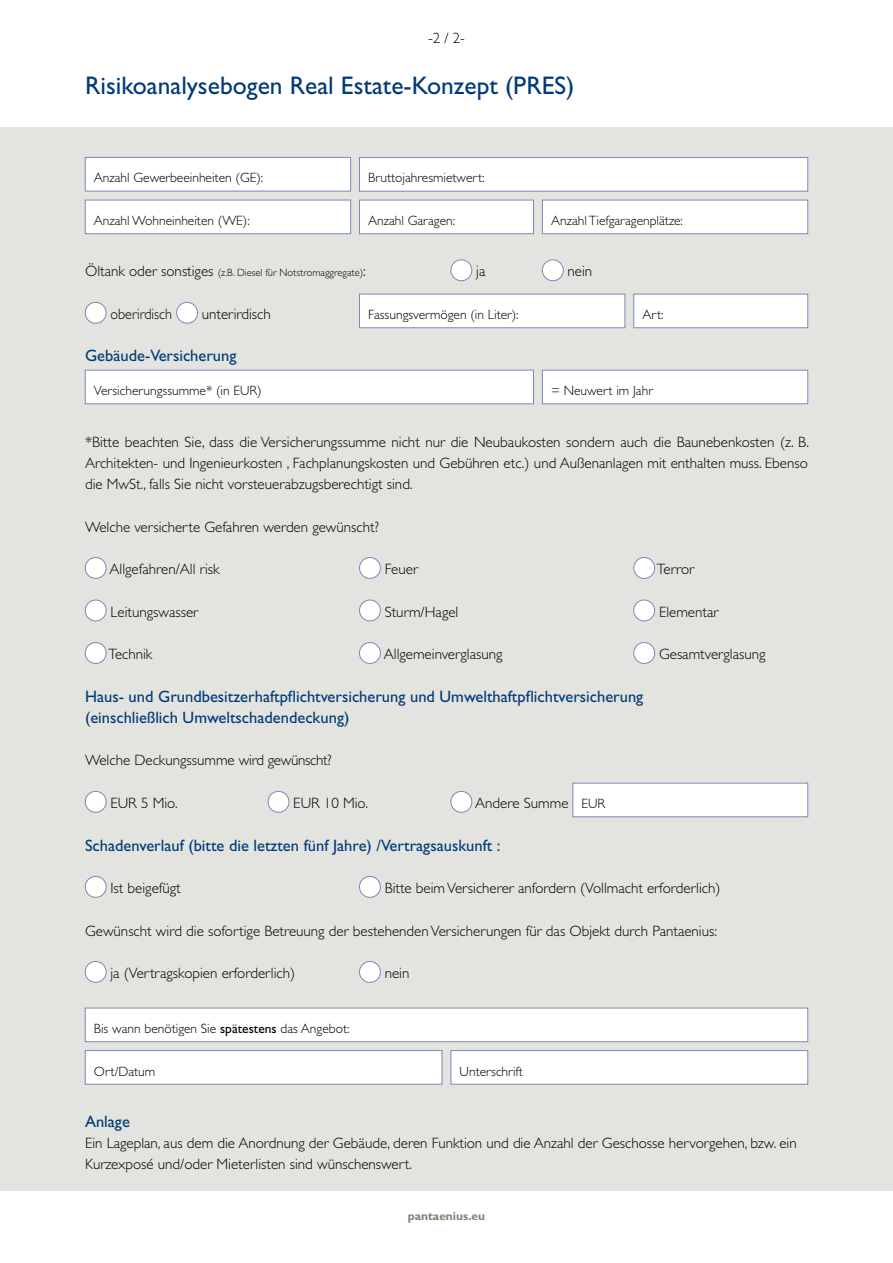
<style>
.page{position:relative;width:893px;height:1263px;background:#fff}
.page>*{position:absolute;margin:0;border:0;box-sizing:border-box;transform-origin:0 0}
.t1{font:25.5px "Gill Sans Std";color:#003a77}
.t2{font:16.5px/21.3px "Gill Sans Std";color:#003a77}
.t3{font:300 15px/21.3px "Gill Sans Std";color:#000;text-align:justify}
.t4{font:300 15px "Gill Sans Std";color:#000;scale:.94 1}
.t5{font:300 13.5px "Gill Sans Std";color:#000}
.t6{font:700 12px "Gill Sans Std";color:#817e71}
.t7{font:300 10.5px "Gill Sans Std";color:#000}
.s1{font-size:15px}
.s2{font-size:13.5px}
.s3{font-weight:400}
</style>
<div class="page">
<div style="left:0;top:128px;width:893px;height:1063px;background:#e3e4df"></div>
<div style="left:85px;top:157px;width:266px;height:34px;background:#fff"></div>
<div style="left:85px;top:157px;width:266px;height:34px;border:1px solid #788bb6"></div>
<div style="left:359px;top:158px;width:449px;height:33px;background:#fff"></div>
<div style="left:359px;top:157px;width:449px;height:34px;border:1px solid #788bb6"></div>
<div style="left:85px;top:200px;width:266px;height:34px;background:#fff"></div>
<div style="left:85px;top:200px;width:266px;height:34px;border:1px solid #788bb6"></div>
<div style="left:359px;top:200px;width:174px;height:34px;background:#fff"></div>
<div style="left:359px;top:200px;width:175px;height:34px;border:1px solid #788bb6"></div>
<div style="left:542px;top:200px;width:266px;height:34px;background:#fff"></div>
<div style="left:542px;top:200px;width:266px;height:34px;border:1px solid #788bb6"></div>
<div style="left:451px;top:260px;width:21px;height:21px;background:#fff;border-radius:50%"></div>
<div style="left:451px;top:260px;width:21px;height:21px;border:1px solid #788bb6;border-radius:50%"></div>
<div style="left:542px;top:260px;width:21px;height:21px;background:#fff;border-radius:50%"></div>
<div style="left:542px;top:260px;width:21px;height:21px;border:1px solid #788bb6;border-radius:50%"></div>
<div style="left:85px;top:302px;width:21px;height:21px;background:#fff;border-radius:50%"></div>
<div style="left:85px;top:302px;width:21px;height:21px;border:1px solid #788bb6;border-radius:50%"></div>
<div style="left:177px;top:302px;width:21px;height:21px;background:#fff;border-radius:50%"></div>
<div style="left:176px;top:302px;width:22px;height:21px;border:1px solid #788bb6;border-radius:50%"></div>
<div style="left:359px;top:294px;width:266px;height:34px;background:#fff"></div>
<div style="left:359px;top:294px;width:266px;height:34px;border:1px solid #788bb6"></div>
<div style="left:634px;top:294px;width:174px;height:34px;background:#fff"></div>
<div style="left:634px;top:294px;width:174px;height:34px;border:1px solid #788bb6"></div>
<div style="left:85px;top:370px;width:448px;height:34px;background:#fff"></div>
<div style="left:85px;top:370px;width:449px;height:34px;border:1px solid #788bb6"></div>
<div style="left:542px;top:370px;width:266px;height:34px;background:#fff"></div>
<div style="left:542px;top:370px;width:266px;height:34px;border:1px solid #788bb6"></div>
<div style="left:85px;top:557px;width:21px;height:21px;background:#fff;border-radius:50%"></div>
<div style="left:85px;top:557px;width:21px;height:22px;border:1px solid #788bb6;border-radius:50%"></div>
<div style="left:359px;top:557px;width:21px;height:21px;background:#fff;border-radius:50%"></div>
<div style="left:359px;top:557px;width:22px;height:22px;border:1px solid #788bb6;border-radius:50%"></div>
<div style="left:634px;top:557px;width:21px;height:21px;background:#fff;border-radius:50%"></div>
<div style="left:634px;top:557px;width:21px;height:22px;border:1px solid #788bb6;border-radius:50%"></div>
<div style="left:85px;top:600px;width:21px;height:21px;background:#fff;border-radius:50%"></div>
<div style="left:85px;top:600px;width:21px;height:21px;border:1px solid #788bb6;border-radius:50%"></div>
<div style="left:359px;top:600px;width:21px;height:21px;background:#fff;border-radius:50%"></div>
<div style="left:359px;top:600px;width:22px;height:21px;border:1px solid #788bb6;border-radius:50%"></div>
<div style="left:634px;top:600px;width:21px;height:21px;background:#fff;border-radius:50%"></div>
<div style="left:634px;top:600px;width:21px;height:21px;border:1px solid #788bb6;border-radius:50%"></div>
<div style="left:85px;top:642px;width:21px;height:21px;background:#fff;border-radius:50%"></div>
<div style="left:85px;top:642px;width:21px;height:22px;border:1px solid #788bb6;border-radius:50%"></div>
<div style="left:359px;top:642px;width:21px;height:21px;background:#fff;border-radius:50%"></div>
<div style="left:359px;top:642px;width:22px;height:22px;border:1px solid #788bb6;border-radius:50%"></div>
<div style="left:634px;top:642px;width:21px;height:21px;background:#fff;border-radius:50%"></div>
<div style="left:634px;top:642px;width:21px;height:22px;border:1px solid #788bb6;border-radius:50%"></div>
<div style="left:85px;top:791px;width:21px;height:21px;background:#fff;border-radius:50%"></div>
<div style="left:85px;top:791px;width:21px;height:21px;border:1px solid #788bb6;border-radius:50%"></div>
<div style="left:268px;top:791px;width:21px;height:21px;background:#fff;border-radius:50%"></div>
<div style="left:268px;top:791px;width:21px;height:21px;border:1px solid #788bb6;border-radius:50%"></div>
<div style="left:451px;top:791px;width:21px;height:21px;background:#fff;border-radius:50%"></div>
<div style="left:451px;top:791px;width:21px;height:21px;border:1px solid #788bb6;border-radius:50%"></div>
<div style="left:573px;top:783px;width:235px;height:34px;background:#fff"></div>
<div style="left:573px;top:783px;width:235px;height:34px;border:1px solid #788bb6"></div>
<div style="left:85px;top:876px;width:21px;height:21px;background:#fff;border-radius:50%"></div>
<div style="left:85px;top:876px;width:21px;height:21px;border:1px solid #788bb6;border-radius:50%"></div>
<div style="left:359px;top:876px;width:21px;height:21px;background:#fff;border-radius:50%"></div>
<div style="left:359px;top:876px;width:22px;height:21px;border:1px solid #788bb6;border-radius:50%"></div>
<div style="left:85px;top:961px;width:21px;height:21px;background:#fff;border-radius:50%"></div>
<div style="left:85px;top:961px;width:21px;height:21px;border:1px solid #788bb6;border-radius:50%"></div>
<div style="left:359px;top:961px;width:21px;height:21px;background:#fff;border-radius:50%"></div>
<div style="left:359px;top:961px;width:22px;height:21px;border:1px solid #788bb6;border-radius:50%"></div>
<div style="left:85px;top:1008px;width:723px;height:34px;background:#fff"></div>
<div style="left:85px;top:1008px;width:723px;height:34px;border:1px solid #788bb6"></div>
<div style="left:85px;top:1050px;width:357px;height:34px;background:#fff"></div>
<div style="left:85px;top:1050px;width:357px;height:34px;border:1px solid #788bb6"></div>
<div style="left:451px;top:1050px;width:357px;height:34px;background:#fff"></div>
<div style="left:451px;top:1050px;width:357px;height:34px;border:1px solid #788bb6"></div>
<p class="t3" style="left:428px;top:27px;width:38px">-2 / 2-</p>
<h1 class="t1" style="left:85px;top:71px;width:491px">Risikoanalysebogen Real Estate-Konzept (PRES)</h1>
<p class="t5" style="left:94px;top:170px;width:171px">Anzahl Gewerbeeinheiten (GE):</p>
<p class="t5" style="left:368px;top:170px;width:118px">Bruttojahresmietwert:</p>
<p class="t5" style="left:94px;top:213px;width:157px">Anzahl Wohneinheiten (WE):</p>
<p class="t5" style="left:368px;top:213px;width:88px">Anzahl Garagen:</p>
<p class="t5" style="left:551px;top:213px;width:133px">Anzahl Tiefgaragenplätze:</p>
<p class="t7" style="left:85px;top:267px;width:282px"><span class="s1">Öltank oder sonstiges</span> (z.B. Diesel für Notstromaggregate)<span class="s1">:</span></p>
<p class="t3" style="left:476px;top:261px;width:11px">ja</p>
<p class="t3" style="left:568px;top:261px;width:26px">nein</p>
<p class="t4" style="left:110px;top:305px;width:67px">oberirdisch</p>
<p class="t3" style="left:202px;top:303px;width:70px">unterirdisch</p>
<p class="t5" style="left:368px;top:307px;width:152px">Fassungsvermögen (in Liter):</p>
<p class="t5" style="left:642px;top:307px;width:23px">Art:</p>
<p class="t2" style="left:85px;top:345px;width:153px">Gebäude-Versicherung</p>
<p class="t5" style="left:94px;top:383px;width:169px">Versicherungssumme* (in EUR)</p>
<p class="t5" style="left:551px;top:383px;width:103px">= Neuwert im Jahr</p>
<p class="t3" style="left:85px;top:431px;width:725px">*Bitte beachten Sie, dass die Versicherungssumme nicht nur die Neubaukosten sondern auch die Baunebenkosten (z. B.<br>Architekten- und Ingenieurkosten , Fachplanungskosten und Gebühren etc.) und Außenanlagen mit enthalten muss. Ebenso die MwSt., falls Sie nicht vorsteuerabzugsberechtigt sind.</p>
<p class="t3" style="left:85px;top:516px;width:295px">Welche versicherte Gefahren werden gewünscht?</p>
<p class="t3" style="left:110px;top:559px;width:112px">Allgefahren/All risk</p>
<p class="t3" style="left:385px;top:559px;width:35px">Feuer</p>
<p class="t3" style="left:657px;top:559px;width:39px">Terror</p>
<p class="t3" style="left:110px;top:601px;width:89px">Leitungswasser</p>
<p class="t3" style="left:385px;top:601px;width:75px">Sturm/Hagel</p>
<p class="t3" style="left:659px;top:601px;width:61px">Elementar</p>
<p class="t3" style="left:108px;top:644px;width:46px">Technik</p>
<p class="t3" style="left:384px;top:644px;width:120px">Allgemeinverglasung</p>
<p class="t3" style="left:659px;top:644px;width:108px">Gesamtverglasung</p>
<p class="t2" style="left:85px;top:685px;width:560px">Haus- und Grundbesitzerhaftpflichtversicherung und Umwelthaftpflichtversicherung (einschließlich Umweltschadendeckung)</p>
<p class="t3" style="left:85px;top:750px;width:248px">Welche Deckungssumme wird gewünscht?</p>
<p class="t3" style="left:110px;top:792px;width:69px">EUR 5 Mio.</p>
<p class="t3" style="left:293px;top:792px;width:76px">EUR 10 Mio.</p>
<p class="t3" style="left:475px;top:792px;width:132px">Andere Summe <span class="s2">EUR</span></p>
<p class="t2" style="left:85px;top:834px;width:417px">Schadenverlauf (bitte die letzten fünf Jahre) /Vertragsauskunft :</p>
<p class="t3" style="left:110px;top:877px;width:72px">Ist beigefügt</p>
<p class="t3" style="left:385px;top:877px;width:337px">Bitte beim Versicherer anfordern (Vollmacht erforderlich)</p>
<p class="t3" style="left:85px;top:920px;width:633px">Gewünscht wird die sofortige Betreuung der bestehenden Versicherungen für das Objekt durch Pantaenius:</p>
<p class="t3" style="left:110px;top:962px;width:186px">ja (Vertragskopien erforderlich)</p>
<p class="t3" style="left:385px;top:962px;width:26px">nein</p>
<p class="t5" style="left:94px;top:1021px;width:257px">Bis wann benötigen Sie <span class="s3">spätestens</span> das Angebot:</p>
<p class="t5" style="left:94px;top:1063px;width:63px">Ort/Datum</p>
<p class="t5" style="left:460px;top:1063px;width:65px">Unterschrift</p>
<p class="t2" style="left:85px;top:1111px;width:46px">Anlage</p>
<p class="t3" style="left:85px;top:1133px;width:713px">Ein Lageplan, aus dem die Anordnung der Gebäude, deren Funktion und die Anzahl der Geschosse hervorgehen, bzw. ein<br>Kurzexposé und/oder Mieterlisten sind wünschenswert.</p>
<p class="t6" style="left:408px;top:1209px;width:79px">pantaenius.eu</p>
</div>
